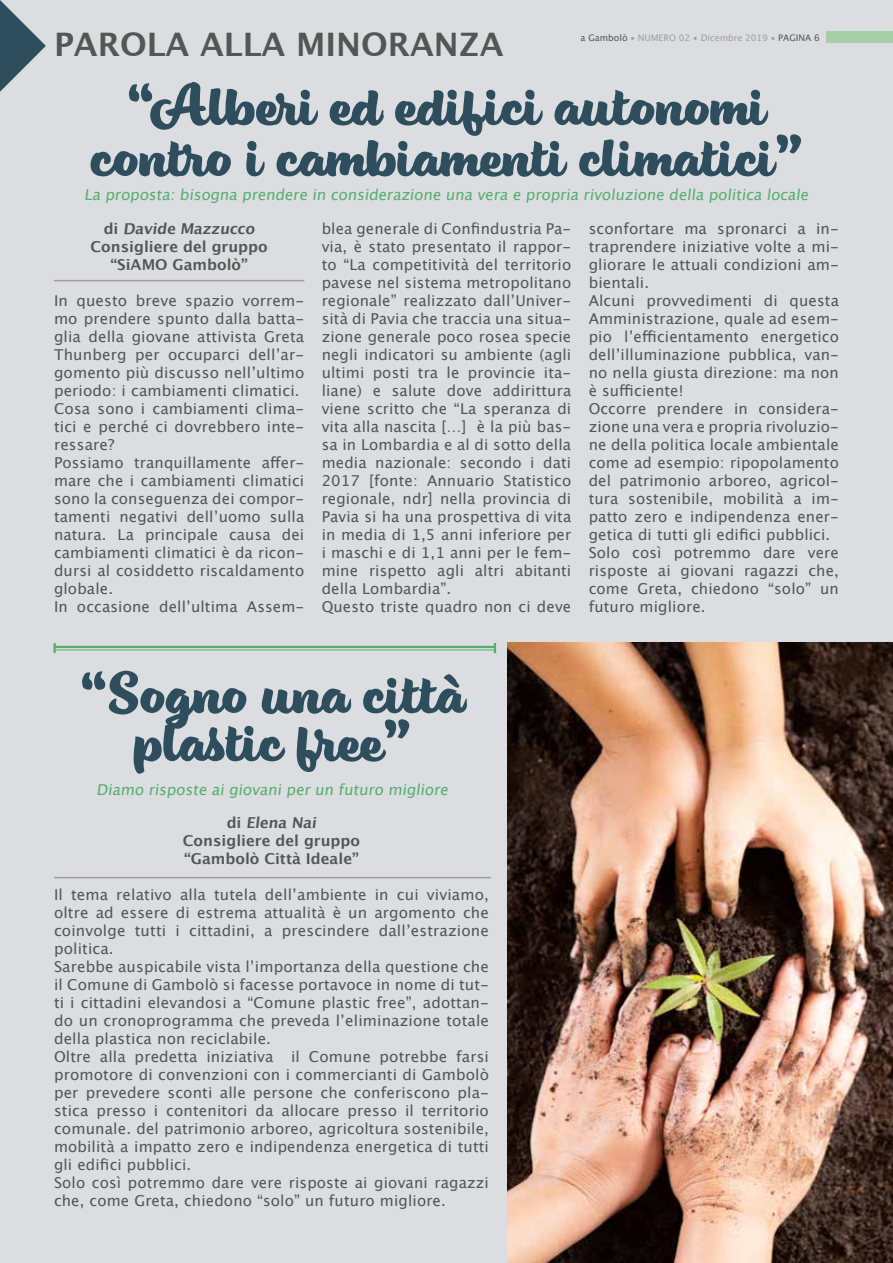
<style>
.page{position:relative;width:893px;height:1263px;background:#dbdde1}
.page>*{position:absolute;margin:0;border:0;box-sizing:border-box;transform-origin:0 0}
.t1{font:55.5px/51.2px "Eds Market Bold Script";color:#2e4e5d;text-align:center}
.t2{font:700 32.4px "Lucida Grande";color:#555554}
.t3{font:15px/18px "Lucida Grande";letter-spacing:.01em;color:#555554}
.t4{font:15px "Lucida Grande";color:#54af6d}
.t5{font:700 15px/18px "Lucida Grande";color:#555554;text-align:center}
.t6{font:9px "Lucida Grande";color:#a29e9e}
.s1{color:#555554}
</style>
<div class="page">
<svg style="left:0;top:0;width:46px;height:92px"></svg>
<hr style="left:54px;top:280px;width:250px;height:1px;background:#a29e9e">
<hr style="left:54px;top:877px;width:437px;height:1px;background:#a29e9e">
<img style="left:507px;top:642px;width:386px;height:621px">
<div style="left:826px;top:31px;width:67px;height:12px;background:#a6cfa8"></div>
<hr style="left:55px;top:646px;width:440px;height:2px;background:#54af6d">
<hr style="left:55px;top:649px;width:440px;height:1px;background:#54af6d">
<svg style="left:53px;top:643px;width:3px;height:10px"></svg>
<svg style="left:494px;top:643px;width:2px;height:10px"></svg>
<h2 class="t2" style="left:54px;top:19px;width:451px">PAROLA ALLA MINORANZA</h2>
<p class="t6" style="left:581px;top:32px;width:241px"><span class="s1">a Gambolò</span> ▪ NUMERO 02 ▪ Dicembre 2019 ▪ <span class="s1">PAGINA 6</span></p>
<h1 class="t1" style="left:91px;top:80px;width:713px">“Alberi ed edifici autonomi contro i cambiamenti climatici”</h1>
<p class="t4" style="left:84px;top:186px;width:729px">La proposta: bisogna prendere in considerazione una vera e propria rivoluzione della politica locale</p>
<p class="t5" style="left:91px;top:220px;width:179px">d i Davide Mazzucco<br>Consigliere del gruppo “SiAMO Gambolò”</p>
<p class="t3" style="left:54px;top:292px;width:252px">In questo breve spazio vorrem&shy;mo prendere spunto dalla batta&shy;glia della giovane attivista Greta<br>Thunberg per occuparci dell’ar&shy;gomento più discusso nell’ultimo periodo: i cambiamenti climatici.<br>Cosa sono i cambiamenti clima&shy;tici e perché ci dovrebbero inte&shy;ressare?<br>Possiamo tranquillamente affer&shy;mare che i cambiamenti climatici sono la conseguenza dei compor&shy;tamenti negativi dell’uomo sulla natura. La principale causa dei cambiamenti climatici è da ricon&shy;dursi al cosiddetto riscaldamento globale.<br>In occasione dell’ultima Assem-</p>
<p class="t3" style="left:322px;top:220px;width:251px">blea generale di Confindustria Pa&shy;via, è stato presentato il rappor&shy;to “La competitività del territorio pavese nel sistema metropolitano regionale” realizzato dall’Univer&shy;sità di Pavia che traccia una situa&shy;zione generale poco rosea specie negli indicatori su ambiente (agli ultimi posti tra le provincie ita&shy;liane) e salute dove addirittura viene scritto che “La speranza di vita alla nascita […] è la più bas&shy;sa in Lombardia e al di sotto della media nazionale: secondo i dati 2017 [fonte: Annuario Statistico regionale, ndr] nella provincia di Pavia si ha una prospettiva di vita in media di 1,5 anni inferiore per i maschi e di 1,1 anni per le fem&shy;mine rispetto agli altri abitanti della Lombardia”.<br>Questo triste quadro non ci deve</p>
<p class="t3" style="left:589px;top:220px;width:252px">sconfortare ma spronarci a in&shy;traprendere iniziative volte a mi&shy;gliorare le attuali condizioni am&shy;bientali.<br>Alcuni provvedimenti di questa<br>Amministrazione, quale ad esem&shy;pio l’efficientamento energetico dell’illuminazione pubblica, van&shy;no nella giusta direzione: ma non è sufficiente!<br>Occorre prendere in considera&shy;zione una vera e propria rivoluzio&shy;ne della politica locale ambientale come ad esempio: ripopolamento del patrimonio arboreo, agricol&shy;tura sostenibile, mobilità a im&shy;patto zero e indipendenza ener&shy;getica di tutti gli edifici pubblici.<br>Solo così potremmo dare vere risposte ai giovani ragazzi che, come Greta, chiedono “solo” un futuro migliore.</p>
<h1 class="t1" style="left:80px;top:669px;width:387px;line-height:48px">“Sogno una città plastic free”</h1>
<p class="t4" style="left:97px;top:781px;width:357px">Diamo risposte ai giovani per un futuro migliore</p>
<p class="t5" style="left:183px;top:814px;width:179px">d i Elena Nai<br>Consigliere del gruppo “Gambolò Città Ideale”</p>
<p class="t3" style="left:54px;top:886px;width:436px">Il tema relativo alla tutela dell’ambiente in cui viviamo, oltre ad essere di estrema attualità è un argomento che coinvolge tutti i cittadini, a prescindere dall’estrazione politica.<br>Sarebbe auspicabile vista l’importanza della questione che il Comune di Gambolò si facesse portavoce in nome di tut&shy;ti i cittadini elevandosi a “Comune plastic free”, adottan&shy;do un cronoprogramma che preveda l’eliminazione totale della plastica non reciclabile.<br>Oltre alla predetta iniziativa il Comune potrebbe farsi promotore di convenzioni con i commercianti di Gambolò per prevedere sconti alle persone che conferiscono pla&shy;stica presso i contenitori da allocare presso il territorio comunale. del patrimonio arboreo, agricoltura sostenibile, mobilità a impatto zero e indipendenza energetica di tutti gli edifici pubblici.<br>Solo così potremmo dare vere risposte ai giovani ragazzi che, come Greta, chiedono “solo” un futuro migliore.</p>
</div>
